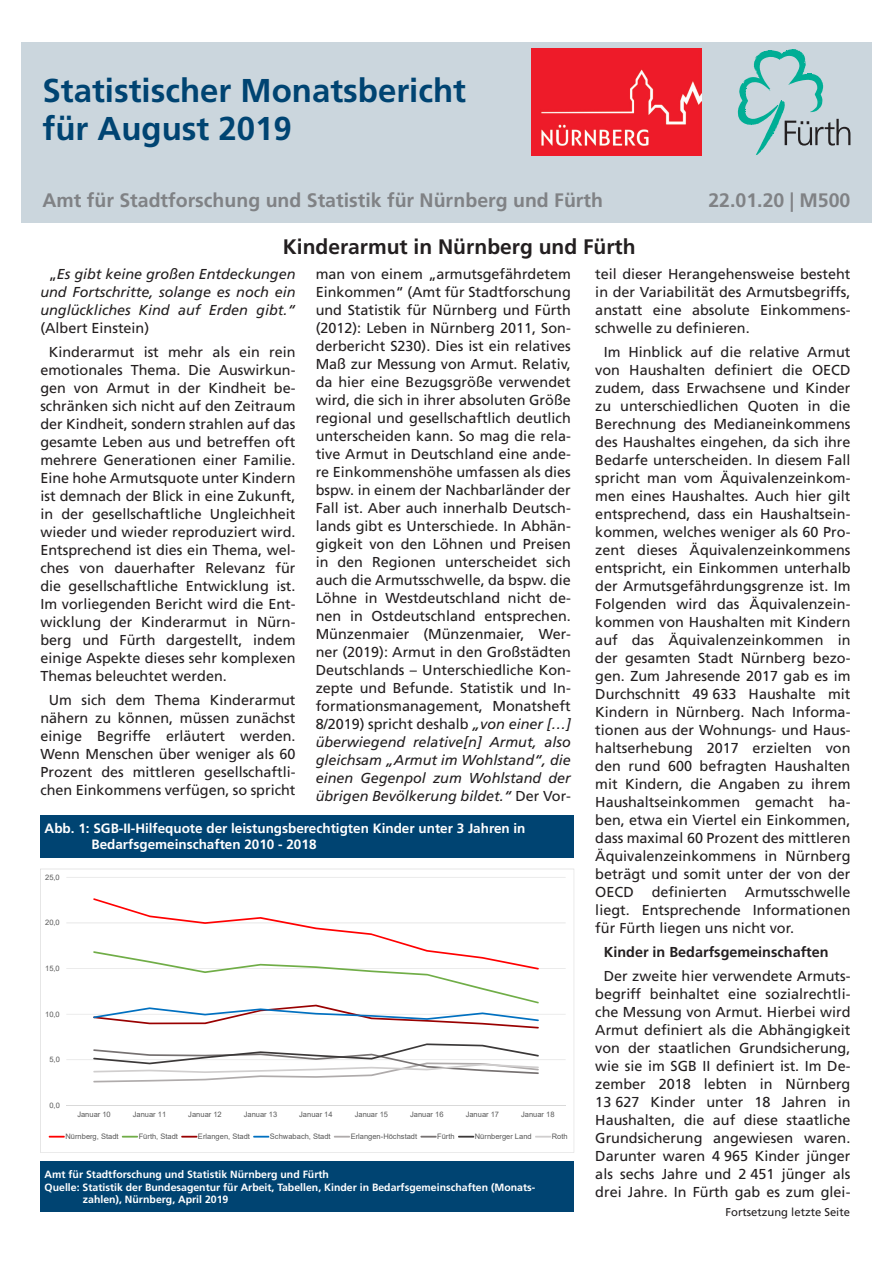
<style>
.page{position:relative;width:893px;height:1263px;background:#fff}
.page>*{position:absolute;margin:0;border:0;box-sizing:border-box;transform-origin:0 0}
.Titel-Monat_Publikat{font:700 33px/37.5px "Frutiger LT Com";color:#004472}
.Überschrift_Thema_Mo{font:700 21px "Frutiger LT Com";color:#231f20}
.Datum_Publiationsnum{font:700 19.5px "Frutiger LT Com";color:#808285}
.Text_Absatz{font:14.4px/18px "Frutiger LT Com";color:#231f20;text-align:justify}
.Text_Absatz-2{font:italic 14.4px/18px "Frutiger LT Com";color:#231f20;text-align:justify}
.Überschrift_Absätze{font:700 14.4px "Frutiger LT Com";color:#231f20}
.Kopf_Absatz_8pt_bold{font:700 13.5px "Frutiger LT Com";color:#fff}
.StN__BU-rechts_7_5_1{font:11.25px "Frutiger LT Com";color:#231f20}
.Fuß_Absatz_7pt_bold{font:700 10.5px "Frutiger LT Com";color:#fff}
.t1{font:7.5px "Arial";letter-spacing:-.005em;color:#595959}
.s1{font-style:normal}
.s2{font-style:italic}
</style>
<div class="page">
<div style="left:21px;top:43px;width:851px;height:180px;background:#cbd6dd"></div>
<img style="left:531px;top:49px;width:171px;height:106px">
<svg style="left:738px;top:49px;width:112px;height:106px"></svg>
<svg style="left:40px;top:869px;width:534px;height:283px"></svg>
<div style="left:40px;top:815px;width:534px;height:42px;background:#004472"></div>
<div style="left:40px;top:1161px;width:534px;height:51px;background:#004472"></div>
<p class="Titel-Monat_Publikat" style="left:43px;top:72px;width:425px">Statistischer Monatsbericht für August 2019</p>
<h3 class="Datum_Publiationsnum" style="left:43px;top:189px;width:562px">Amt für Stadtforschung und Statistik für Nürnberg und Fürth</h3>
<p class="Datum_Publiationsnum" style="left:708px;top:189px;width:143px">22.01.20 | M500</p>
<p class="Überschrift_Thema_Mo" style="left:283px;top:235px;width:354px">Kinderarmut in Nürnberg und Fürth</p>
<p class="Text_Absatz-2" style="left:40px;top:265px;width:257px;text-indent:9px"><span class="s1">„</span>Es gibt keine großen Entdeckungen und Fortschritte, solange es noch ein unglückliches Kind auf Erden gibt.“ <span class="s1">(Albert Einstein)</span></p>
<p class="Text_Absatz" style="left:40px;top:343px;width:257px;text-indent:9px">Kinderarmut ist mehr als ein rein emotionales Thema. Die Auswirkun&shy;gen von Armut in der Kindheit be&shy;schränken sich nicht auf den Zeitraum der Kindheit, sondern strahlen auf das gesamte Leben aus und betreffen oft mehrere Generationen einer Familie.<br>Eine hohe Armutsquote unter Kindern ist demnach der Blick in eine Zukunft, in der gesellschaftliche Ungleichheit wieder und wieder reproduziert wird.<br>Entsprechend ist dies ein Thema, wel&shy;ches von dauerhafter Relevanz für die gesellschaftliche Entwicklung ist.<br>Im vorliegenden Bericht wird die Ent&shy;wicklung der Kinderarmut in Nürn&shy;berg und Fürth dargestellt, indem einige Aspekte dieses sehr komplexen Themas beleuchtet werden.</p>
<p class="Text_Absatz" style="left:40px;top:691px;width:257px;text-align:center">Um sich dem Thema Kinderarmut nähern zu können, müssen zunächst einige Begriffe erläutert werden.<br>Wenn Menschen über weniger als 60<br>Prozent des mittleren gesellschaftli&shy;chen Einkommens verfügen, so spricht</p>
<p class="Text_Absatz" style="left:316px;top:265px;width:257px">man von einem „armutsgefährdetem Einkommen“ (Amt für Stadtforschung und Statistik für Nürnberg und Fürth (2012): Leben in Nürnberg 2011, Son&shy;derbericht S230). Dies ist ein relatives Maß zur Messung von Armut. Relativ, da hier eine Bezugsgröße verwendet wird, die sich in ihrer absoluten Größe regional und gesellschaftlich deutlich unterscheiden kann. So mag die rela&shy;tive Armut in Deutschland eine ande&shy;re Einkommenshöhe umfassen als dies bspw. in einem der Nachbarländer der Fall ist. Aber auch innerhalb Deutsch&shy;lands gibt es Unterschiede. In Abhän&shy;gigkeit von den Löhnen und Preisen in den Regionen unterscheidet sich auch die Armutsschwelle, da bspw. die Löhne in Westdeutschland nicht de&shy;nen in Ostdeutschland entsprechen.<br>Münzenmaier (Münzenmaier, Wer&shy;ner (2019): Armut in den Großstädten Deutschlands – Unterschiedliche Kon&shy;zepte und Befunde. Statistik und In&shy;formationsmanagement, Monatsheft 8/2019) spricht deshalb <span class="s2">„von einer […] überwiegend relative[n] Armut, also gleichsam „Armut im Wohlstand“, die einen Gegenpol zum Wohlstand der übrigen Bevölkerung bildet.“</span> Der Vor-</p>
<p class="Text_Absatz" style="left:595px;top:265px;width:257px">teil dieser Herangehensweise besteht in der Variabilität des Armutsbegriffs, anstatt eine absolute Einkommens&shy;schwelle zu definieren.</p>
<p class="Text_Absatz" style="left:595px;top:343px;width:257px;text-indent:9px">Im Hinblick auf die relative Armut von Haushalten definiert die OECD zudem, dass Erwachsene und Kinder zu unterschiedlichen Quoten in die Berechnung des Medianeinkommens des Haushaltes eingehen, da sich ihre Bedarfe unterscheiden. In diesem Fall spricht man vom Äquivalenzeinkom&shy;men eines Haushaltes. Auch hier gilt entsprechend, dass ein Haushaltsein&shy;kommen, welches weniger als 60 Pro&shy;zent dieses Äquivalenzeinkommens entspricht, ein Einkommen unterhalb der Armutsgefährdungsgrenze ist. Im Folgenden wird das Äquivalenzein&shy;kommen von Haushalten mit Kindern auf das Äquivalenzeinkommen in der gesamten Stadt Nürnberg bezo&shy;gen. Zum Jahresende 2017 gab es im Durchschnitt 49 633 Haushalte mit Kindern in Nürnberg. Nach Informa&shy;tionen aus der Wohnungs- und Haus&shy;haltserhebung 2017 erzielten von den rund 600 befragten Haushalten mit Kindern, die Angaben zu ihrem Haushaltseinkommen gemacht ha&shy;ben, etwa ein Viertel ein Einkommen, dass maximal 60 Prozent des mittleren Äquivalenzeinkommens in Nürnberg beträgt und somit unter der von der OECD definierten Armutsschwelle liegt. Entsprechende Informationen für Fürth liegen uns nicht vor.</p>
<p class="Überschrift_Absätze" style="left:604px;top:944px;width:226px">Kinder in Bedarfsgemeinschaften</p>
<p class="Text_Absatz" style="left:595px;top:967px;width:257px;text-align:center">Der zweite hier verwendete Armuts&shy;begriff beinhaltet eine sozialrechtli&shy;che Messung von Armut. Hierbei wird Armut definiert als die Abhängigkeit von der staatlichen Grundsicherung, wie sie im SGB II definiert ist. Im De&shy;zember 2018 lebten in Nürnberg 13 627 Kinder unter 18 Jahren in Haushalten, die auf diese staatliche Grundsicherung angewiesen waren.<br>Darunter waren 4 965 Kinder jünger als sechs Jahre und 2 451 jünger als drei Jahre. In Fürth gab es zum glei-</p>
<p class="Kopf_Absatz_8pt_bold" style="left:45px;top:820px;width:482px">Abb. 1: SGB-II-Hilfequote der leistungsberechtigten Kinder unter 3 Jahren in</p>
<p class="Kopf_Absatz_8pt_bold" style="left:91px;top:837px;width:227px">Bedarfsgemeinschaften 2010 - 2018</p>
<p class="t1" style="left:45px;top:872px;width:16px">25,0</p>
<p class="t1" style="left:45px;top:917px;width:16px">20,0</p>
<p class="t1" style="left:45px;top:963px;width:16px">15,0</p>
<p class="t1" style="left:45px;top:1009px;width:16px">10,0</p>
<p class="t1" style="left:49px;top:1054px;width:12px">5,0</p>
<p class="t1" style="left:49px;top:1100px;width:12px">0,0</p>
<p class="t1" style="left:77px;top:1109px;width:35px">Januar 10</p>
<p class="t1" style="left:133px;top:1109px;width:35px">Januar 11</p>
<p class="t1" style="left:188px;top:1109px;width:35px">Januar 12</p>
<p class="t1" style="left:244px;top:1109px;width:35px">Januar 13</p>
<p class="t1" style="left:299px;top:1109px;width:35px">Januar 14</p>
<p class="t1" style="left:355px;top:1109px;width:35px">Januar 15</p>
<p class="t1" style="left:410px;top:1109px;width:35px">Januar 16</p>
<p class="t1" style="left:466px;top:1109px;width:35px">Januar 17</p>
<p class="t1" style="left:521px;top:1109px;width:35px">Januar 18</p>
<p class="t1" style="left:65px;top:1131px;width:55px">Nürnberg, Stadt</p>
<p class="t1" style="left:139px;top:1131px;width:41px">Fürth, Stadt</p>
<p class="t1" style="left:198px;top:1131px;width:54px">Erlangen, Stadt</p>
<p class="t1" style="left:270px;top:1131px;width:62px">Schwabach, Stadt</p>
<p class="t1" style="left:351px;top:1131px;width:68px">Erlangen-Höchstadt</p>
<p class="t1" style="left:437px;top:1131px;width:19px">Fürth</p>
<p class="t1" style="left:475px;top:1131px;width:58px">Nürnberger Land</p>
<p class="t1" style="left:552px;top:1131px;width:17px">Roth</p>
<p class="Fuß_Absatz_7pt_bold" style="left:45px;top:1168px;width:286px">Amt für Stadtforschung und Statistik Nürnberg und Fürth</p>
<p class="Fuß_Absatz_7pt_bold" style="left:45px;top:1181px;width:492px">Quelle: Statistik der Bundesagentur für Arbeit, Tabellen, Kinder in Bedarfsgemeinschaften (Monats-</p>
<p class="Fuß_Absatz_7pt_bold" style="left:83px;top:1194px;width:147px">zahlen), Nürnberg, April 2019</p>
<p class="StN__BU-rechts_7_5_1" style="left:726px;top:1205px;width:126px">Fortsetzung letzte Seite</p>
</div>
